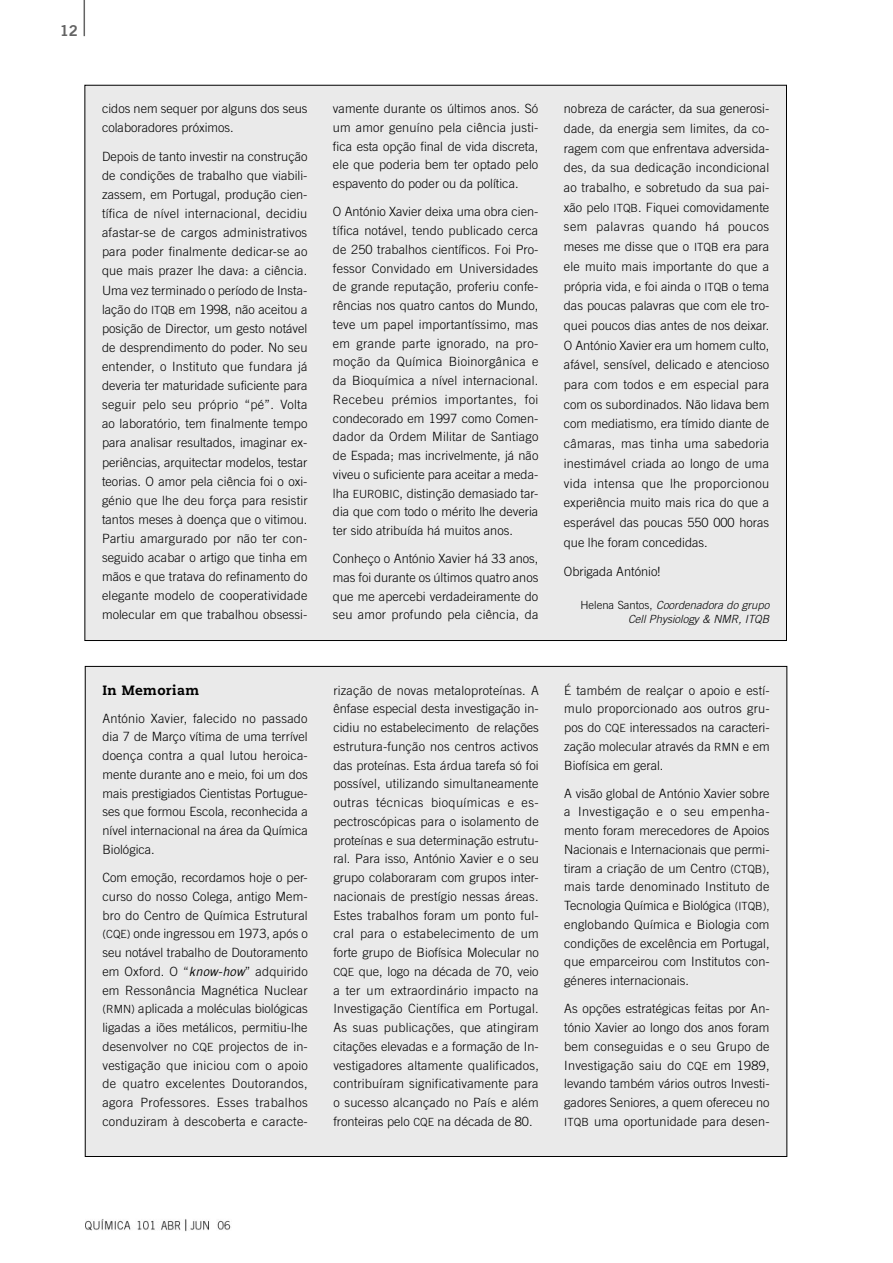
<style>
.page{position:relative;width:893px;height:1263px;background:#fff}
.page>*{position:absolute;margin:0;border:0;box-sizing:border-box;transform-origin:0 0}
.t1{font:15px "Trade Gothic Bold Two";color:#636363}
.t2{font:800 13.5px "Caecilia";letter-spacing:.025em;color:#000}
.t3{font:300 12.75px/18.8px "Trade Gothic";color:#000;text-align:justify}
.t4{font:italic 300 11.25px/14.4px "Trade Gothic";color:#000;text-align:right}
.s1{font-size:11.25px}
.s2{font-weight:400;font-style:italic}
.s3{font-style:normal}
</style>
<div class="page">
<img style="left:85px;top:1219px;width:146px;height:13px">
<hr style="left:84px;top:0;width:1px;height:36px;background:#636363">
<div style="left:85px;top:666px;width:702px;height:490px;background:#eaeaea"></div>
<div style="left:85px;top:85px;width:701px;height:555px;background:#eaeaea"></div>
<p class="t1" style="left:60px;top:21px;width:20px">12</p>
<p class="t3" style="left:102px;top:99px;width:207px">cidos nem sequer por alguns dos seus colaboradores próximos.</p>
<p class="t3" style="left:102px;top:147px;width:207px">Depois de tanto investir na construção de condições de trabalho que viabili&shy;zassem, em Portugal, produção cien&shy;tífica de nível internacional, decidiu afastar-se de cargos administrativos para poder finalmente dedicar-se ao que mais prazer lhe dava: a ciência.<br>Uma vez terminado o período de Insta&shy;lação do <span class="s1">ITQB</span> em 1998, não aceitou a posição de Director, um gesto notável de desprendimento do poder. No seu entender, o Instituto que fundara já deveria ter maturidade suficiente para seguir pelo seu próprio “pé”. Volta ao laboratório, tem finalmente tempo para analisar resultados, imaginar ex&shy;periências, arquitectar modelos, testar teorias. O amor pela ciência foi o oxi&shy;génio que lhe deu força para resistir tantos meses à doença que o vitimou.<br>Partiu amargurado por não ter con&shy;seguido acabar o artigo que tinha em mãos e que tratava do refinamento do elegante modelo de cooperatividade molecular em que trabalhou obsessi-</p>
<p class="t2" style="left:102px;top:681px;width:98px">In Memoriam</p>
<p class="t3" style="left:102px;top:708px;width:207px">António Xavier, falecido no passado dia 7 de Março vítima de uma terrível doença contra a qual lutou heroica&shy;mente durante ano e meio, foi um dos mais prestigiados Cientistas Portugue&shy;ses que formou Escola, reconhecida a nível internacional na área da Química Biológica.</p>
<p class="t3" style="left:102px;top:868px;width:207px">Com emoção, recordamos hoje o per&shy;curso do nosso Colega, antigo Mem&shy;bro do Centro de Química Estrutural <span class="s1">(CQE)</span> onde ingressou em 1973, após o seu notável trabalho de Doutoramento em Oxford. O “<span class="s2">know-how</span>” adquirido em Ressonância Magnética Nuclear <span class="s1">(RMN)</span> aplicada a moléculas biológicas ligadas a iões metálicos, permitiu-lhe desenvolver no <span class="s1">CQE</span> projectos de in&shy;vestigação que iniciou com o apoio de quatro excelentes Doutorandos, agora Professores. Esses trabalhos conduziram à descoberta e caracte-</p>
<p class="t3" style="left:333px;top:99px;width:207px">vamente durante os últimos anos. Só um amor genuíno pela ciência justi&shy;fica esta opção final de vida discreta, ele que poderia bem ter optado pelo espavento do poder ou da política.</p>
<p class="t3" style="left:333px;top:202px;width:207px">O António Xavier deixa uma obra cien&shy;tífica notável, tendo publicado cerca de 250 trabalhos científicos. Foi Pro&shy;fessor Convidado em Universidades de grande reputação, proferiu confe&shy;rências nos quatro cantos do Mundo, teve um papel importantíssimo, mas em grande parte ignorado, na pro&shy;moção da Química Bioinorgânica e da Bioquímica a nível internacional.<br>Recebeu prémios importantes, foi condecorado em 1997 como Comen&shy;dador da Ordem Militar de Santiago de Espada; mas incrivelmente, já não viveu o suficiente para aceitar a meda&shy;lha <span class="s1">EUROBIC</span>, distinção demasiado tar&shy;dia que com todo o mérito lhe deveria ter sido atribuída há muitos anos.</p>
<p class="t3" style="left:333px;top:549px;width:207px">Conheço o António Xavier há 33 anos, mas foi durante os últimos quatro anos que me apercebi verdadeiramente do seu amor profundo pela ciência, da</p>
<p class="t3" style="left:564px;top:99px;width:207px;line-height:19.6px">nobreza de carácter, da sua generosi&shy;dade, da energia sem limites, da co&shy;ragem com que enfrentava adversida&shy;des, da sua dedicação incondicional ao trabalho, e sobretudo da sua pai&shy;xão pelo <span class="s1">ITQB</span>. Fiquei comovidamente sem palavras quando há poucos meses me disse que o <span class="s1">ITQB</span> era para ele muito mais importante do que a própria vida, e foi ainda o <span class="s1">ITQB</span> o tema das poucas palavras que com ele tro&shy;quei poucos dias antes de nos deixar.<br>O António Xavier era um homem culto, afável, sensível, delicado e atencioso para com todos e em especial para com os subordinados. Não lidava bem com mediatismo, era tímido diante de câmaras, mas tinha uma sabedoria inestimável criada ao longo de uma vida intensa que lhe proporcionou experiência muito mais rica do que a esperável das poucas 550 000 horas que lhe foram concedidas.</p>
<p class="t3" style="left:564px;top:562px;width:98px">Obrigada António!</p>
<p class="t4" style="left:580px;top:597px;width:190px"><span class="s3">Helena Santos,</span> Coordenadora do grupo<br>Cell Physiology &amp; NMR, ITQB</p>
<p class="t3" style="left:333px;top:680px;width:207px">rização de novas metaloproteínas. A ênfase especial desta investigação in&shy;cidiu no estabelecimento de relações estrutura-função nos centros activos das proteínas. Esta árdua tarefa só foi possível, utilizando simultaneamente outras técnicas bioquímicas e es&shy;pectroscópicas para o isolamento de proteínas e sua determinação estrutu&shy;ral. Para isso, António Xavier e o seu grupo colaboraram com grupos inter&shy;nacionais de prestígio nessas áreas.<br>Estes trabalhos foram um ponto ful&shy;cral para o estabelecimento de um forte grupo de Biofísica Molecular no <span class="s1">CQE</span> que, logo na década de 70, veio a ter um extraordinário impacto na Investigação Científica em Portugal.<br>As suas publicações, que atingiram citações elevadas e a formação de In&shy;vestigadores altamente qualificados, contribuíram significativamente para o sucesso alcançado no País e além fronteiras pelo <span class="s1">CQE</span> na década de 80.</p>
<p class="t3" style="left:564px;top:680px;width:207px">É também de realçar o apoio e estí&shy;mulo proporcionado aos outros gru&shy;pos do <span class="s1">CQE</span> interessados na caracteri&shy;zação molecular através da <span class="s1">RMN</span> e em Biofísica em geral.</p>
<p class="t3" style="left:564px;top:783px;width:207px">A visão global de António Xavier sobre a Investigação e o seu empenha&shy;mento foram merecedores de Apoios Nacionais e Internacionais que permi&shy;tiram a criação de um Centro <span class="s1">(CTQB)</span>, mais tarde denominado Instituto de Tecnologia Química e Biológica <span class="s1">(ITQB), </span>englobando Química e Biologia com condições de excelência em Portugal, que emparceirou com Institutos con&shy;géneres internacionais.</p>
<p class="t3" style="left:564px;top:999px;width:207px">As opções estratégicas feitas por An&shy;tónio Xavier ao longo dos anos foram bem conseguidas e o seu Grupo de Investigação saiu do <span class="s1">CQE</span> em 1989, levando também vários outros Investi&shy;gadores Seniores, a quem ofereceu no <span class="s1">ITQB</span> uma oportunidade para desen-</p>
</div>
